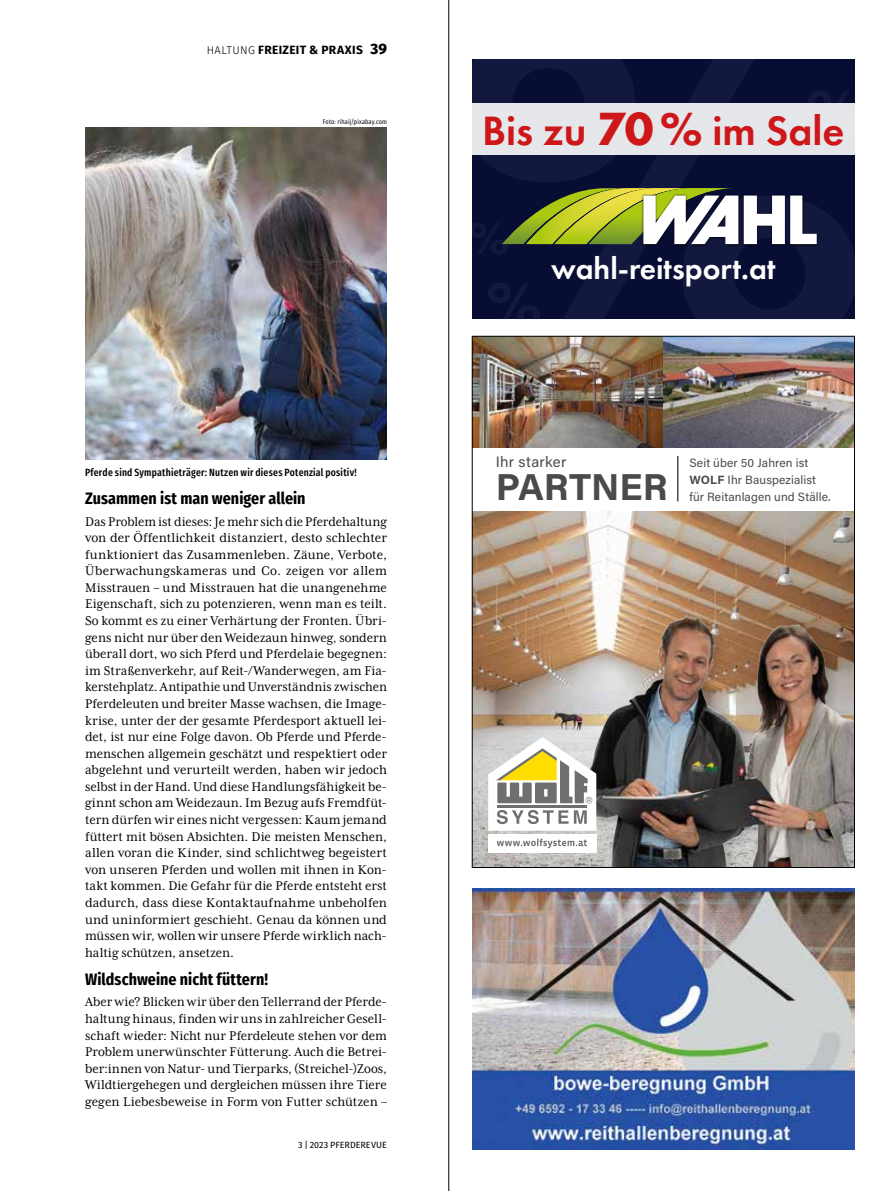
<style>
.page{position:relative;width:893px;height:1191px;background:#fff}
.page>*{position:absolute;margin:0;border:0;box-sizing:border-box;transform-origin:0 0}
.t1{font:700 477.3px "Futura PT";color:#7f83a4}
.t2{font:700 62.85px "Futura PT";color:#7f83a4}
.t3{font:600 42.3px "Futura PT";color:#cd1719}
.t4{font:700 37.5px "Acumin Pro";letter-spacing:-.005em;color:#4a4a49}
.t5{font:600 31.35px "Futura PT";color:#fff}
.t6{font:700 16.5px "Fira Sans Condensed";letter-spacing:.005em;color:#000}
.t7{font:15px "Acumin Pro";letter-spacing:.02em;color:#4a4a49}
.t8{font:14.55px/16.5px "Mrs Eaves XL Serif Nar OT";color:#000;text-align:justify}
.t9{font:12px/16.8px "Acumin Pro";letter-spacing:.01em;color:#4a4a49}
.t10{font:700 12px "Fira Sans";letter-spacing:.025em;color:#000}
.t11{font:500 10.5px "Fira Sans Compressed";letter-spacing:.02em;color:#000}
.t12{font:9px "Fira Sans";color:#000}
.t13{font:6.75px "Fira Sans Compressed";letter-spacing:.02em;color:#000}
.s1{font-weight:300;font-size:11.25px}
.s2{font-weight:800;font-size:15px}
.s3{font-weight:700;font-size:48px}
.s4{font-weight:700}
</style>
<div class="page">
<hr style="left:448px;top:0;width:1px;height:1191px;background:#000">
<img style="left:85px;top:128px;width:302px;height:331px">
<img style="left:474px;top:511px;width:379px;height:354px">
<img style="left:530px;top:597px;width:323px;height:268px">
<img style="left:474px;top:338px;width:379px;height:110px">
<hr style="left:677px;top:456px;width:1px;height:45px;background:#4a4a49">
<div style="left:488px;top:834px;width:108px;height:19px;background:#fff"></div>
<svg style="left:497px;top:838px;width:90px;height:10px"></svg>
<svg style="left:488px;top:737px;width:108px;height:93px"></svg>
<div style="left:472px;top:60px;width:383px;height:259px;background:#070d33"></div>
<img style="left:643px;top:244px;width:44px;height:2px">
<img style="left:691px;top:195px;width:127px;height:51px">
<svg style="left:502px;top:188px;width:236px;height:56px"></svg>
<svg style="left:744px;top:195px;width:73px;height:49px"></svg>
<div style="left:472px;top:103px;width:383px;height:51px;background:#e5e6ea"></div>
<img style="left:472px;top:889px;width:383px;height:260px">
<p class="t10" style="left:207px;top:40px;width:182px"><span class="s1">HALTUNG</span> FREIZEIT &amp; PRAXIS <span class="s2">39</span></p>
<p class="t13" style="left:323px;top:117px;width:66px">Foto: rihaij/pixabay.com</p>
<p class="t11" style="left:85px;top:464px;width:273px">Pferde sind Sympathieträger: Nutzen wir dieses Potenzial positiv!</p>
<p class="t6" style="left:85px;top:483px;width:222px">Zusammen ist man weniger allein</p>
<p class="t8" style="left:85px;top:513px;width:303px">Das Problem ist dieses: Je mehr sich die Pferdehaltung von der Öffentlichkeit distanziert, desto schlechter funktioniert das Zusammenleben. Zäune, Verbote, Überwachungskameras und Co. zeigen vor allem Misstrauen – und Misstrauen hat die unangenehme Eigenschaft, sich zu potenzieren, wenn man es teilt.<br>So kommt es zu einer Verhärtung der Fronten. Übri&shy;gens nicht nur über den Weidezaun hinweg, sondern überall dort, wo sich Pferd und Pferdelaie begegnen: im Straßenverkehr, auf Reit-/Wanderwegen, am Fia&shy;kerstehplatz. Antipathie und Unverständnis zwischen Pferdeleuten und breiter Masse wachsen, die Image&shy;krise, unter der der gesamte Pferdesport aktuell lei&shy;det, ist nur eine Folge davon. Ob Pferde und Pferde&shy;menschen allgemein geschätzt und respektiert oder abgelehnt und verurteilt werden, haben wir jedoch selbst in der Hand. Und diese Handlungsfähigkeit be&shy;ginnt schon am Weidezaun. Im Bezug aufs Fremdfüt&shy;tern dürfen wir eines nicht vergessen: Kaum jemand füttert mit bösen Absichten. Die meisten Menschen, allen voran die Kinder, sind schlichtweg begeistert von unseren Pferden und wollen mit ihnen in Kon&shy;takt kommen. Die Gefahr für die Pferde entsteht erst dadurch, dass diese Kontaktaufnahme unbeholfen und uninformiert geschieht. Genau da können und müssen wir, wollen wir unsere Pferde wirklich nach&shy;haltig schützen, ansetzen.</p>
<p class="t6" style="left:85px;top:964px;width:185px">Wildschweine nicht füttern!</p>
<p class="t8" style="left:85px;top:993px;width:303px;text-align:left">Aber wie? Blicken wir über den Tellerrand der Pferde&shy;haltung hinaus, finden wir uns in zahlreicher Gesell&shy;schaft wieder: Nicht nur Pferdeleute stehen vor dem Problem unerwünschter Fütterung. Auch die Betrei&shy;ber:innen von Natur- und Tierparks, (Streichel-)Zoos, Wildtiergehegen und dergleichen müssen ihre Tiere gegen Liebesbeweise in Form von Futter schützen –</p>
<p class="t12" style="left:298px;top:1138px;width:90px">3 | 2023 PFERDEREVUE</p>
<h1 class="t1" style="left:445px;top:-119px;width:429px">%</h1>
<h2 class="t2" style="left:806px;top:72px;width:58px">%</h2>
<h3 class="t3" style="left:482px;top:104px;width:364px">Bis zu <span class="s3">70%</span> im Sale</h3>
<h3 class="t5" style="left:551px;top:249px;width:226px">wahl-reitsport.at</h3>
<p class="t7" style="left:496px;top:451px;width:72px">Ihr starker</p>
<h3 class="t4" style="left:496px;top:461px;width:173px">PARTNER</h3>
<p class="t9" style="left:689px;top:454px;width:128px">Seit über 50 Jahren ist<br><span class="s4">WOLF</span> Ihr Bauspezialist</p>
<p class="t9" style="left:689px;top:487px;width:143px">für Reitanlagen und Ställe.</p>
</div>
